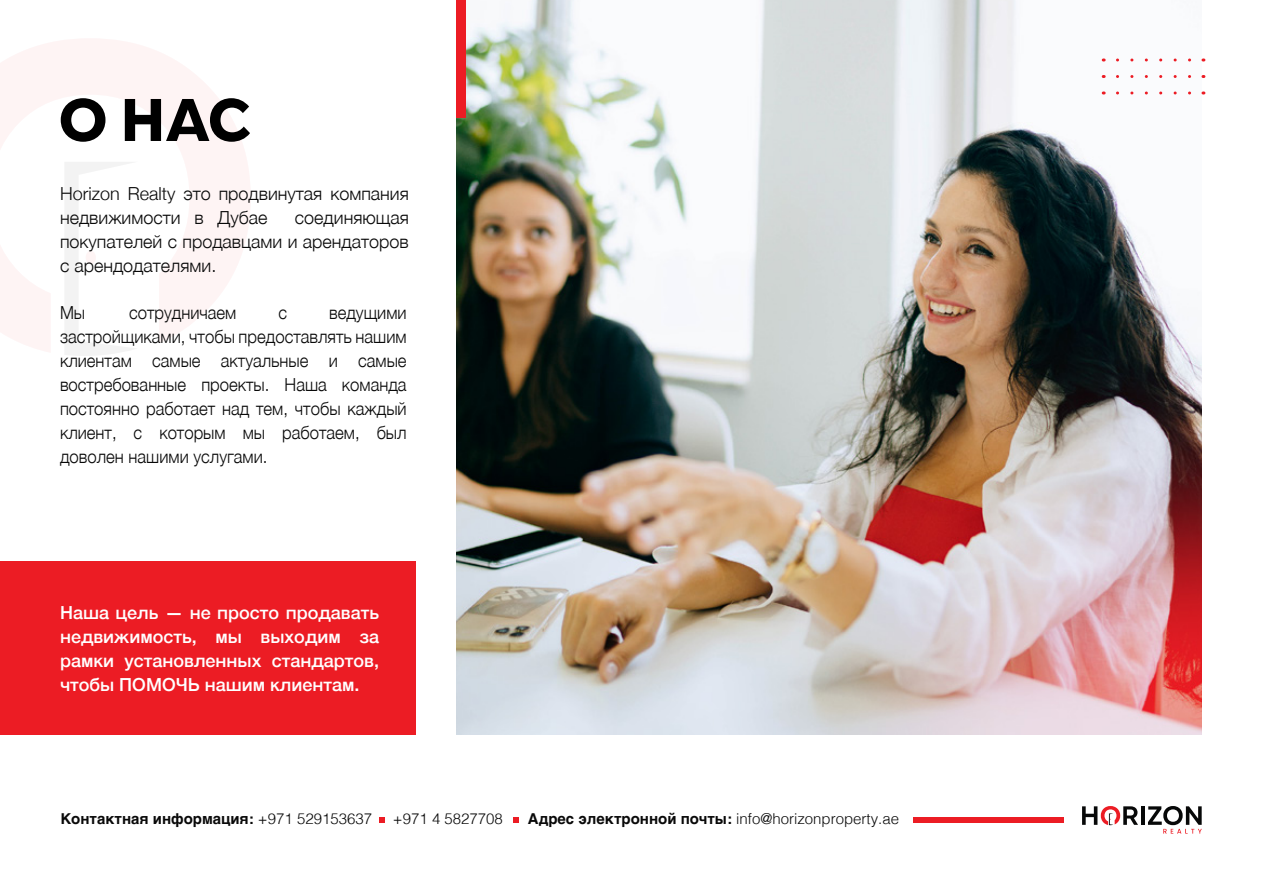
<style>
.page{position:relative;width:1263px;height:893px;background:#fff}
.page>*{position:absolute;margin:0;border:0;box-sizing:border-box;transform-origin:0 0}
.t1{font:800 60px "Gogh";color:#000}
.t2{font:300 18px/24px "Helvetica Neue";color:#090909;text-align:justify;scale:.93 1}
.t3{font:300 18px/24px "Helvetica Neue";color:#090909}
.t4{font:500 18px/24px "Helvetica Neue";color:#fff;text-align:justify}
.t5{font:300 15px "Helvetica";color:#090909}
.t6{font:700 15px "Helvetica";color:#090909}
.s1{font-weight:300}
.s2{font-weight:700}
</style>
<div class="page">
<svg style="left:0;top:39px;width:250px;height:313px"></svg>
<svg style="left:64px;top:162px;width:74px;height:194px"></svg>
<div style="left:86px;top:251px;width:10px;height:13px;background:#fef4f4;border-radius:50%"></div>
<div style="left:0;top:562px;width:415px;height:173px;background:#ec1c24"></div>
<svg style="left:1082px;top:806px;width:56px;height:19px"></svg>
<hr style="left:1141px;top:806px;width:3px;height:19px;background:#070808">
<svg style="left:1148px;top:806px;width:54px;height:28px"></svg>
<div style="left:913px;top:817px;width:150px;height:6px;background:#ec1c24"></div>
<svg style="left:513px;top:817px;width:6px;height:6px"></svg>
<svg style="left:379px;top:817px;width:6px;height:6px"></svg>
<img style="left:457px;top:0;width:745px;height:735px">
<div style="left:457px;top:0;width:9px;height:117px;background:#ec1c24"></div>
<svg style="left:1117px;top:59px;width:79px;height:3px"></svg>
<svg style="left:1117px;top:75px;width:79px;height:3px"></svg>
<svg style="left:1117px;top:92px;width:79px;height:3px"></svg>
<h1 class="t1" style="left:58px;top:81px;width:194px">О НАС</h1>
<p class="t3" style="left:60px;top:180px;width:350px">Horizon Realty это продвинутая компания недвижимости в Дубае</p>
<p class="t3" style="left:60px;top:204px;width:350px;text-align:justify;text-indent:235px">соединяющая покупателей с продавцами и арендаторов с арендодателями.</p>
<p class="t2" style="left:60px;top:299px;width:29px">Мы</p>
<p class="t2" style="left:129px;top:299px;width:117px">сотрудничаем</p>
<p class="t2" style="left:278px;top:299px;width:11px">с</p>
<p class="t2" style="left:60px;top:299px;width:374px;text-indent:269px">ведущими застройщиками, чтобы предоставлять нашим клиентам самые актуальные и самые востребованные проекты. Наша команда постоянно работает над тем, чтобы каждый клиент, с которым мы работаем, был доволен нашими услугами.</p>
<p class="t4" style="left:60px;top:599px;width:321px">Наша цель — не просто продавать недвижимость, мы выходим за рамки установленных стандартов, чтобы ПОМОЧЬ нашим клиентам.</p>
<p class="t6" style="left:60px;top:807px;width:313px">Контактная информация: <span class="s1">+971 529153637</span></p>
<p class="t5" style="left:393px;top:806px;width:111px">+971 4 5827708</p>
<p class="t5" style="left:528px;top:806px;width:373px"><span class="s2">Адрес электронной почты:</span> info@horizonproperty.ae</p>
</div>
